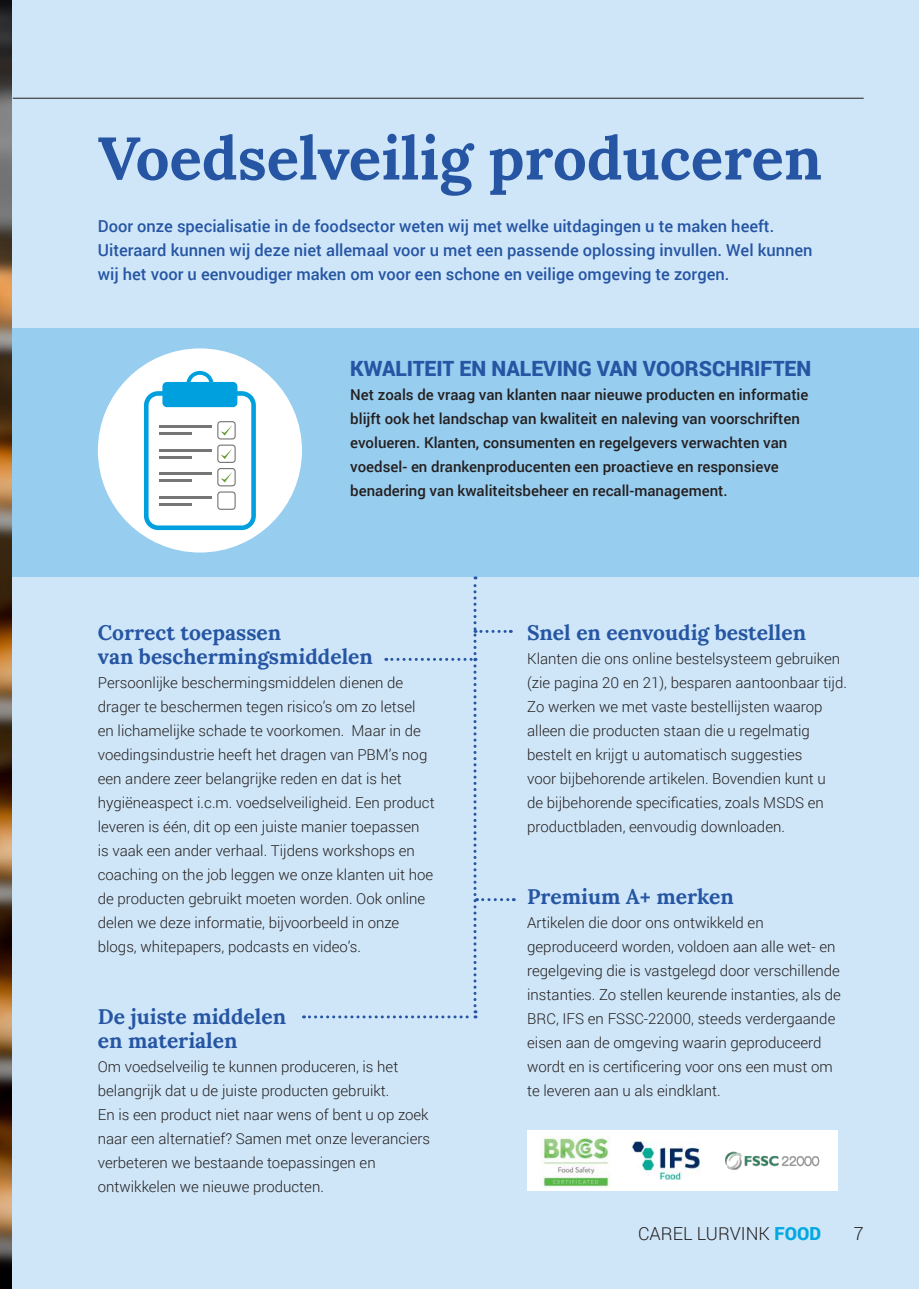
<style>
.page{position:relative;width:919px;height:1289px;background:#fff}
.page>*{position:absolute;margin:0;border:0;box-sizing:border-box;transform-origin:0 0}
.t1{font:700 60px "Lora";color:#2655a3}
.t2{font:700 21px/24px "Lora";color:#2655a3}
.t3{font:900 21px "Roboto";color:#2655a3}
.t4{font:300 18px "Roboto";color:#241f1f}
.t5{font:500 16.5px/24px "Roboto";color:#2655a3}
.t6{font:300 15px/24px "Roboto";color:#241f1f}
.t7{font:500 15px/24px "Roboto";color:#241f1f}
.s1{font-weight:900;color:#02a8e2}
</style>
<div class="page">
<img style="left:0;top:0;width:13px;height:1288px">
<div style="left:13px;top:0;width:905px;height:1288px;background:#cee6f8"></div>
<div style="left:13px;top:328px;width:905px;height:248px;background:#97cdef"></div>
<div style="left:98px;top:348px;width:204px;height:204px;background:#fff;border-radius:50%"></div>
<svg style="left:144px;top:371px;width:112px;height:159px"></svg>
<svg style="left:303px;top:576px;width:211px;height:442px"></svg>
<hr style="left:13px;top:98px;width:850px;height:1px;background:#241f1f">
<div style="left:527px;top:1130px;width:310px;height:60px;background:#fff"></div>
<img style="left:540px;top:1136px;width:70px;height:51px">
<img style="left:631px;top:1141px;width:70px;height:38px">
<img style="left:725px;top:1151px;width:95px;height:19px">
<h1 class="t1" style="left:98px;top:119px;width:725px">Voedselveilig produceren</h1>
<p class="t5" style="left:98px;top:213px;width:716px">Door onze specialisatie in de foodsector weten wij met welke uitdagingen u te maken heeft.<br>Uiteraard kunnen wij deze niet allemaal voor u met een passende oplossing invullen. Wel kunnen wij het voor u eenvoudiger maken om voor een schone en veilige omgeving te zorgen.</p>
<h2 class="t3" style="left:350px;top:353px;width:462px">KWALITEIT EN NALEVING VAN VOORSCHRIFTEN</h2>
<p class="t7" style="left:350px;top:382px;width:459px">Net zoals de vraag van klanten naar nieuwe producten en informatie blijft ook het landschap van kwaliteit en naleving van voorschriften evolueren. Klanten, consumenten en regelgevers verwachten van voedsel- en drankenproducenten een proactieve en responsieve benadering van kwaliteitsbeheer en recall-management.</p>
<h2 class="t2" style="left:98px;top:620px;width:276px">Correct toepassen<br>van beschermingsmiddelen</h2>
<p class="t6" style="left:98px;top:670px;width:338px">Persoonlijke beschermingsmiddelen dienen de drager te beschermen tegen risico’s om zo letsel en lichamelijke schade te voorkomen. Maar in de voedingsindustrie heeft het dragen van PBM’s nog een andere zeer belangrijke reden en dat is het hygiëneaspect i.c.m. voedselveiligheid. Een product leveren is één, dit op een juiste manier toepassen<br>is vaak een ander verhaal. Tijdens workshops en coaching on the job leggen we onze klanten uit hoe de producten gebruikt moeten worden. Ook online delen we deze informatie, bijvoorbeeld in onze blogs, whitepapers, podcasts en video’s.</p>
<h2 class="t2" style="left:98px;top:1004px;width:190px">De juiste middelen en materialen</h2>
<p class="t6" style="left:98px;top:1054px;width:334px">Om voedselveilig te kunnen produceren, is het belangrijk dat u de juiste producten gebruikt.<br>En is een product niet naar wens of bent u op zoek naar een alternatief? Samen met onze leveranciers verbeteren we bestaande toepassingen en ontwikkelen we nieuwe producten.</p>
<h2 class="t2" style="left:527px;top:620px;width:280px">Snel en eenvoudig bestellen</h2>
<p class="t6" style="left:527px;top:646px;width:321px">Klanten die ons online bestelsysteem gebruiken (zie pagina 20 en 21), besparen aantoonbaar tijd.<br>Zo werken we met vaste bestellijsten waarop alleen die producten staan die u regelmatig bestelt en krijgt u automatisch suggesties<br>voor bijbehorende artikelen. Bovendien kunt u<br>de bijbehorende specificaties, zoals MSDS en productbladen, eenvoudig downloaden.</p>
<h2 class="t2" style="left:527px;top:884px;width:208px">Premium A+ merken</h2>
<p class="t6" style="left:527px;top:910px;width:315px">Artikelen die door ons ontwikkeld en geproduceerd worden, voldoen aan alle wet- en regelgeving die is vastgelegd door verschillende instanties. Zo stellen keurende instanties, als de BRC, IFS en FSSC-22000, steeds verdergaande eisen aan de omgeving waarin geproduceerd wordt en is certificering voor ons een must om te leveren aan u als eindklant.</p>
<p class="t4" style="left:638px;top:1221px;width:184px">CAREL LURVINK <span class="s1">FOOD</span></p>
<p class="t4" style="left:853px;top:1221px;width:11px">7</p>
</div>
